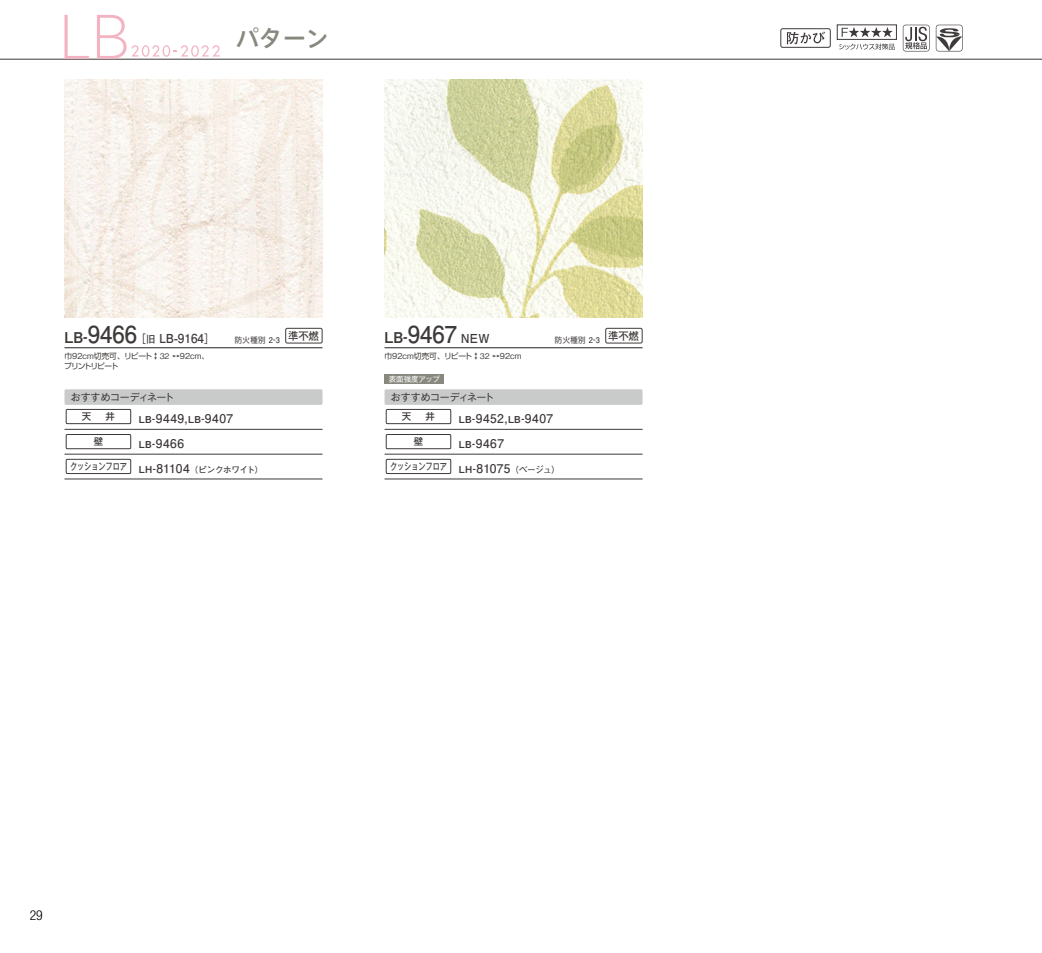
<style>
.page{position:relative;width:1042px;height:953px;background:#fff}
.page>*{position:absolute;margin:0;border:0;box-sizing:border-box;transform-origin:0 0}
.t1{font:500 23.62px "Axis Std";color:#88887f}
._18LB_dc品番2{font:700 23.28px "Futo Go B101 Pro";color:#3e3a39;scale:.95 1}
.t2{font:300 condensed 13.65px "Helvetica Neue LT Std";color:#000}
._18LB_dc品番2-2{font:700 12.42px "Futo Go B101 Pro";color:#3e3a39;scale:.95 1}
._18LB_dc内容{font:700 12.08px "Futo Go B101 Pro";letter-spacing:.045em;color:#3e3a39}
.t3{font:700 10.85px "Futo Go B101 Pro";color:#3e3a39;scale:.95 1}
.t4{font:9.97px "Gothic MB101 Pr 5";letter-spacing:-.03em;color:#3e3a39}
.t5{font:500 9.45px "Gothic MB101 Pr 5";color:#3e3a39;scale:.75 1}
.t6{font:500 9.45px "Gothic MB101 Pr 5";color:#3e3a39}
._18LB_dc内容-2{font:700 8.75px "Futo Go B101 Pro";letter-spacing:-.05em;color:#3e3a39}
._18LB_dcスペック{font:7.7px "Shin Go Pro";letter-spacing:-.135em;color:#3e3a39}
._18LB_dc品番2-3{font:7.7px "Shin Go Pro";letter-spacing:.05em;color:#3e3a39;scale:.95 1}
._18LB___巻頭キャプション{font:7.52px "Gothic MB101 Pr 5";color:#fff}
.s1{font-family:"Midashi Go Pro MB31";font-weight:400;font-size:14.88px}
.s2{font-size:23.28px}
.s3{font-size:11.2px}
.s4{font-size:9.97px}
.s5{font-family:"Futo Go B101 Pro";font-weight:700}
.s6{font-family:"Gothic BBB Pro";font-weight:500;font-size:8.22px}
.s7{font-family:"Gothic BBB Pro";font-weight:500}
.s8{font-family:"Midashi Go Pro MB31";font-weight:400;font-size:9.45px}
.s9{font-size:12.08px}
.s10{font-size:12.42px}
</style>
<div class="page">
<hr style="left:0;top:59px;width:1042px;height:1px;background:#3e3a39">
<svg style="left:936px;top:25px;width:26px;height:26px"></svg>
<svg style="left:903px;top:25px;width:26px;height:26px"></svg>
<div style="left:837px;top:25px;width:60px;height:15px;border:1px solid #3e3a39"></div>
<svg style="left:841px;top:27px;width:52px;height:10px"></svg>
<svg style="left:839px;top:44px;width:55px;height:6px"></svg>
<div style="left:780px;top:28px;width:51px;height:20px;border:1px solid #3e3a39;border-radius:2px"></div>
<svg style="left:787px;top:31px;width:38px;height:13px"></svg>
<svg style="left:64px;top:15px;width:25px;height:44px"></svg>
<svg style="left:97px;top:15px;width:122px;height:44px"></svg>
<img style="left:64px;top:79px;width:258px;height:238px">
<hr style="left:134px;top:429px;width:188px;height:1px;background:#3e3a39">
<hr style="left:134px;top:454px;width:188px;height:1px;background:#3e3a39">
<hr style="left:134px;top:478px;width:188px;height:1px;background:#3e3a39">
<hr style="left:64px;top:478px;width:70px;height:1px;background:#3e3a39">
<hr style="left:64px;top:429px;width:70px;height:1px;background:#3e3a39">
<hr style="left:64px;top:454px;width:70px;height:1px;background:#3e3a39">
<div style="left:64px;top:389px;width:258px;height:16px;background:#c9caca;border-radius:2px"></div>
<div style="left:66px;top:409px;width:65px;height:15px;border:1px solid #3e3a39"></div>
<div style="left:66px;top:434px;width:65px;height:15px;border:1px solid #3e3a39"></div>
<div style="left:66px;top:459px;width:65px;height:15px;border:1px solid #3e3a39"></div>
<hr style="left:64px;top:347px;width:258px;height:1px;background:#3e3a39">
<div style="left:285px;top:328px;width:37px;height:15px;border:1px solid #3e3a39;border-radius:2px"></div>
<img style="left:384px;top:79px;width:258px;height:238px">
<hr style="left:454px;top:429px;width:188px;height:1px;background:#3e3a39">
<hr style="left:454px;top:454px;width:188px;height:1px;background:#3e3a39">
<hr style="left:454px;top:478px;width:188px;height:1px;background:#3e3a39">
<hr style="left:384px;top:478px;width:70px;height:1px;background:#3e3a39">
<hr style="left:384px;top:429px;width:70px;height:1px;background:#3e3a39">
<hr style="left:384px;top:454px;width:70px;height:1px;background:#3e3a39">
<div style="left:384px;top:389px;width:258px;height:16px;background:#c9caca;border-radius:2px"></div>
<div style="left:386px;top:409px;width:65px;height:15px;border:1px solid #3e3a39"></div>
<div style="left:386px;top:434px;width:65px;height:15px;border:1px solid #3e3a39"></div>
<div style="left:386px;top:459px;width:65px;height:15px;border:1px solid #3e3a39"></div>
<hr style="left:384px;top:347px;width:258px;height:1px;background:#3e3a39">
<div style="left:605px;top:328px;width:37px;height:15px;border:1px solid #3e3a39;border-radius:2px"></div>
<div style="left:384px;top:374px;width:60px;height:9px;background:#88887f"></div>
<h1 class="t1" style="left:236px;top:20px;width:95px">パターン</h1>
<p class="_18LB_dc品番2-2" style="left:64px;top:328px;width:160px"><span class="s1">LB-</span><span class="s2">9466</span><span class="s3">［</span><span class="s4">旧</span> LB-9164<span class="s3">］</span></p>
<p class="_18LB_dc品番2-3" style="left:235px;top:334px;width:49px">防火種別 <span class="s5">2</span><sup>-</sup><span class="s5">3</span></p>
<p class="t3" style="left:288px;top:327px;width:34px">準不燃</p>
<p class="_18LB_dcスペック" style="left:64px;top:350px;width:146px">巾<span class="s6">92cm</span>切売可、リピート↕<span class="s7">32</span> ↕<span class="s6">92cm</span>、</p>
<p class="_18LB_dcスペック" style="left:64px;top:360px;width:56px">プリントリピート</p>
<p class="t4" style="left:71px;top:389px;width:105px">おすすめコーディネート</p>
<p class="t6" style="left:82px;top:408px;width:11px">天</p>
<p class="t6" style="left:106px;top:408px;width:11px">井</p>
<p class="t6" style="left:94px;top:434px;width:11px">壁</p>
<p class="t5" style="left:70px;top:458px;width:77px">クッションフロア</p>
<p class="_18LB_dc内容" style="left:139px;top:408px;width:96px"><span class="s8">LB-</span>9449,<span class="s8">LB-</span>9407</p>
<p class="_18LB_dc内容" style="left:139px;top:433px;width:47px"><span class="s8">LB-</span>9466</p>
<p class="_18LB_dc内容-2" style="left:139px;top:462px;width:126px"><span class="s8">LH-</span><span class="s9">81104</span> （ピンクホワイト）</p>
<p class="_18LB_dc品番2" style="left:384px;top:316px;width:112px"><span class="s1">LB-</span>9467 <span class="s10">NEW</span></p>
<p class="_18LB_dc品番2-3" style="left:555px;top:334px;width:49px">防火種別 <span class="s5">2</span><sup>-</sup><span class="s5">3</span></p>
<p class="t3" style="left:608px;top:327px;width:34px">準不燃</p>
<p class="_18LB_dcスペック" style="left:384px;top:350px;width:138px">巾<span class="s6">92cm</span>切売可、リピート↕<span class="s7">32</span> ↕<span class="s6">92cm</span></p>
<p class="_18LB___巻頭キャプション" style="left:389px;top:372px;width:53px">表面強度アップ</p>
<p class="t4" style="left:391px;top:389px;width:105px">おすすめコーディネート</p>
<p class="t6" style="left:402px;top:408px;width:11px">天</p>
<p class="t6" style="left:426px;top:408px;width:11px">井</p>
<p class="t6" style="left:414px;top:434px;width:11px">壁</p>
<p class="t5" style="left:390px;top:458px;width:77px">クッションフロア</p>
<p class="_18LB_dc内容" style="left:459px;top:408px;width:96px"><span class="s8">LB-</span>9452,<span class="s8">LB-</span>9407</p>
<p class="_18LB_dc内容" style="left:459px;top:433px;width:47px"><span class="s8">LB-</span>9467</p>
<p class="_18LB_dc内容-2" style="left:459px;top:462px;width:103px"><span class="s8">LH-</span><span class="s9">81075</span> （ベージュ）</p>
<h3 class="t2" style="left:30px;top:906px;width:15px">29</h3>
</div>
